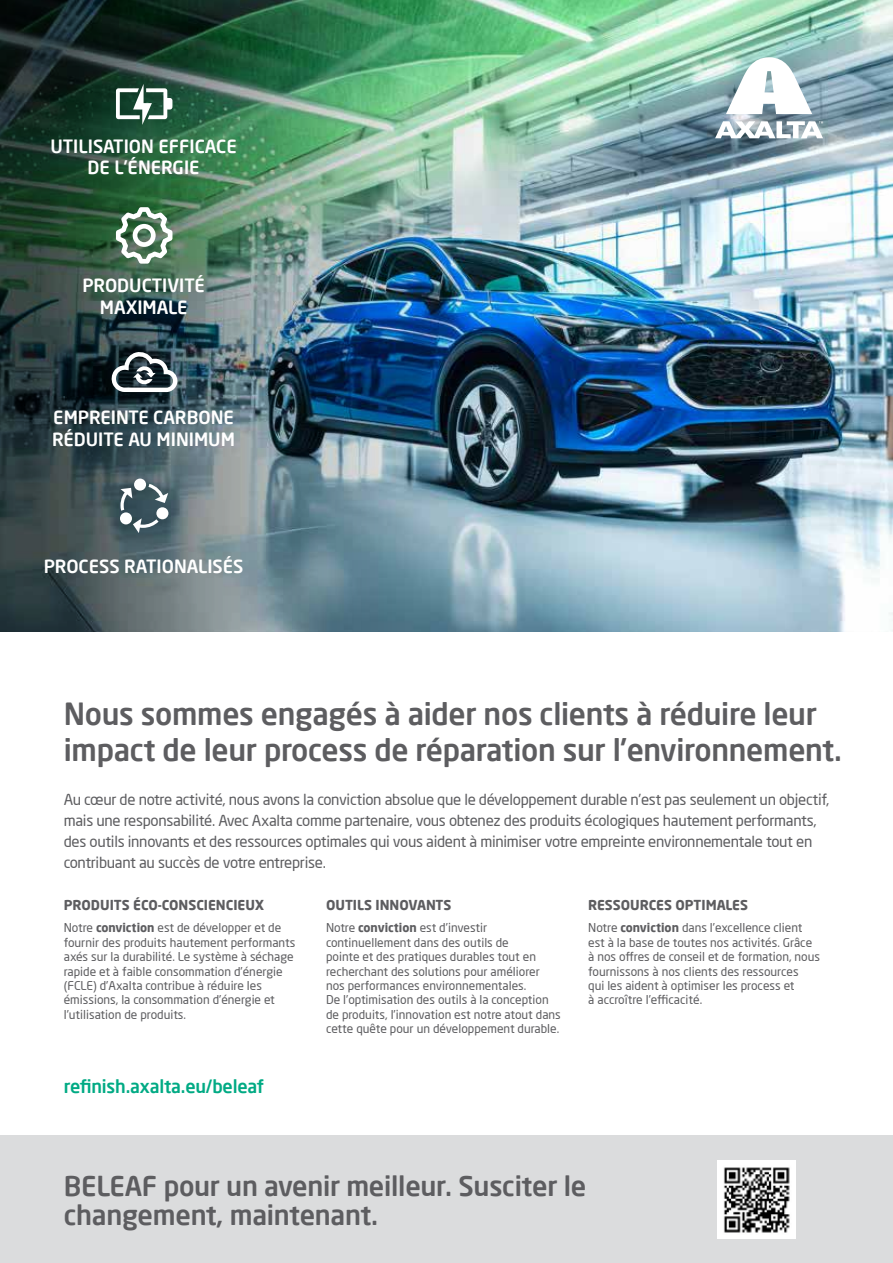
<style>
.page{position:relative;width:893px;height:1263px;background:#fff}
.page>*{position:absolute;margin:0;border:0;box-sizing:border-box;transform-origin:0 0}
.t1{font:500 30px/36px "Neo Sans Pro";letter-spacing:-.01em;color:#5d5d60}
.t2{font:500 27px/28.5px "Neo Sans Pro";letter-spacing:-.01em;color:#5d5d60}
.t3{font:500 18px/21.6px "Neo Sans Pro";color:#fff;text-align:center}
.t4{font:500 18px "Neo Sans Pro";letter-spacing:-.01em;color:#00aa84}
.t5{font:15px/21px "Neo Sans Pro";letter-spacing:-.02em;color:#5d5d60}
.t6{font:700 13.5px "Neo Sans Pro";color:#5d5d60}
.t7{font:12px/14.4px "Neo Sans Pro";color:#5d5d60}
.s1{font-weight:700}
</style>
<div class="page">
<img style="left:0;top:0;width:893px;height:631px">
<svg style="left:715px;top:57px;width:108px;height:81px"></svg>
<div style="left:0;top:1135px;width:893px;height:128px;background:#dbdcdd"></div>
<img style="left:717px;top:1160px;width:78px;height:78px">
<svg style="left:116px;top:84px;width:56px;height:41px"></svg>
<svg style="left:111px;top:351px;width:67px;height:41px"></svg>
<div style="left:134px;top:479px;width:12px;height:12px;background:#fff;border-radius:50%"></div>
<div style="left:156px;top:507px;width:12px;height:12px;background:#fff;border-radius:50%"></div>
<div style="left:120px;top:512px;width:12px;height:12px;background:#fff;border-radius:50%"></div>
<svg style="left:120px;top:488px;width:12px;height:23px"></svg>
<svg style="left:133px;top:518px;width:26px;height:15px"></svg>
<svg style="left:148px;top:484px;width:20px;height:19px"></svg>
<svg style="left:116px;top:207px;width:56px;height:57px"></svg>
<h3 class="t3" style="left:50px;top:135px;width:188px">UTILISATION EFFICACE<br>DE L’ÉNERGIE</h3>
<h3 class="t3" style="left:82px;top:274px;width:124px">PRODUCTIVITÉ<br>MAXIMALE</h3>
<h3 class="t3" style="left:52px;top:406px;width:184px;text-align:left">EMPREINTE CARBONE<br>RÉDUITE AU MINIMUM</h3>
<h3 class="t3" style="left:44px;top:555px;width:201px">PROCESS RATIONALISÉS</h3>
<h1 class="t1" style="left:64px;top:695px;width:779px">Nous sommes engagés à aider nos clients à réduire leur impact de leur process de réparation sur l’environnement.</h1>
<p class="t5" style="left:64px;top:788px;width:767px">Au cœur de notre activité, nous avons la conviction absolue que le développement durable n’est pas seulement un objectif, mais une responsabilité. Avec Axalta comme partenaire, vous obtenez des produits écologiques hautement performants, des outils innovants et des ressources optimales qui vous aident à minimiser votre empreinte environnementale tout en contribuant au succès de votre entreprise.</p>
<p class="t6" style="left:64px;top:897px;width:202px">PRODUITS ÉCO-CONSCIENCIEUX</p>
<p class="t7" style="left:64px;top:920px;width:233px">Notre <span class="s1">conviction</span> est de développer et de fournir des produits hautement performants axés sur la durabilité. Le système à séchage rapide et à faible consommation d’énergie (FCLE) d’Axalta contribue à réduire les émissions, la consommation d’énergie et l’utilisation de produits.</p>
<p class="t6" style="left:326px;top:897px;width:127px">OUTILS INNOVANTS</p>
<p class="t7" style="left:326px;top:920px;width:236px">Notre <span class="s1">conviction</span> est d’investir continuellement dans des outils de<br>pointe et des pratiques durables tout en recherchant des solutions pour améliorer nos performances environnementales.<br>De l’optimisation des outils à la conception de produits, l’innovation est notre atout dans cette quête pour un développement durable.</p>
<p class="t6" style="left:588px;top:897px;width:161px">RESSOURCES OPTIMALES</p>
<p class="t7" style="left:588px;top:920px;width:233px">Notre <span class="s1">conviction</span> dans l’excellence client est à la base de toutes nos activités. Grâce à nos offres de conseil et de formation, nous fournissons à nos clients des ressources<br>qui les aident à optimiser les process et<br>à accroître l’efficacité.</p>
<h3 class="t4" style="left:64px;top:1075px;width:202px">refinish.axalta.eu/beleaf</h3>
<h2 class="t2" style="left:64px;top:1171px;width:524px">BELEAF pour un avenir meilleur. Susciter le changement, maintenant.</h2>
</div>
